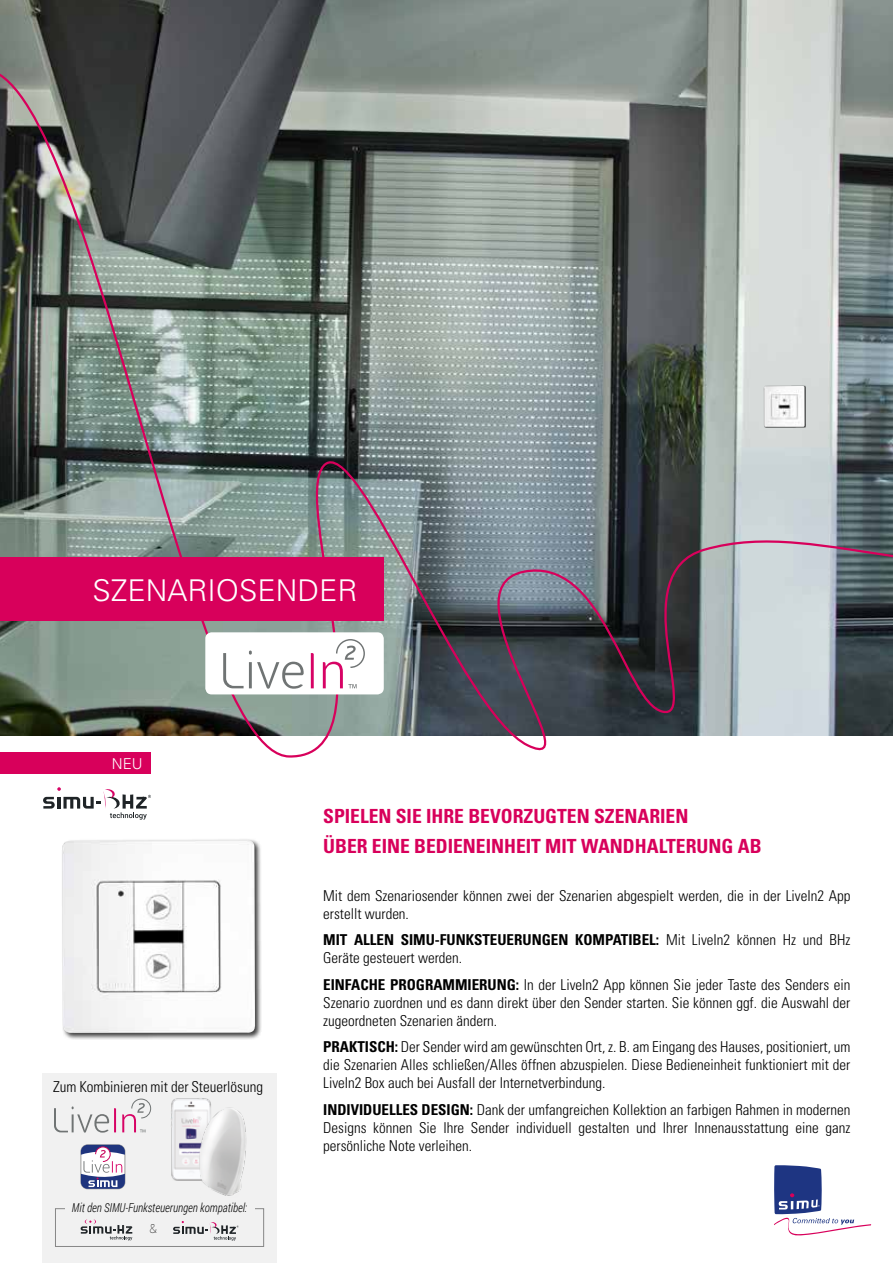
<style>
.page{position:relative;width:893px;height:1263px;background:#fff}
.page>*{position:absolute;margin:0;border:0;box-sizing:border-box;transform-origin:0 0}
.t1{font:300 30px "Univers";color:#fff}
.t2{font:700 condensed 19.5px/30px "Univers";color:#d8005b}
.t3{font:300 condensed 15px/18px "Univers";color:#000;text-align:justify}
.t4{font:300 15px "Univers";color:#fff}
.t5{font:italic 300 12.3px "Roboto Condensed";color:#000;scale:.9 1}
.t6{font:100 12.3px "Roboto";color:#000}
.s1{font-weight:700}
</style>
<div class="page">
<img style="left:0;top:0;width:893px;height:53px">
<img style="left:0;top:53px;width:893px;height:705px">
<div style="left:0;top:557px;width:384px;height:64px;background:#d8005b"></div>
<svg style="left:774px;top:1165px;width:97px;height:71px"></svg>
<div style="left:205px;top:632px;width:179px;height:62px;background:#fff;border-radius:6px"></div>
<svg style="left:223px;top:650px;width:81px;height:39px"></svg>
<svg style="left:311px;top:653px;width:3px;height:35px"></svg>
<svg style="left:323px;top:639px;width:42px;height:49px"></svg>
<div style="left:61px;top:838px;width:201px;height:202px;background:#000;opacity:.75"></div>
<img style="left:63px;top:840px;width:192px;height:194px">
<svg style="left:43px;top:787px;width:108px;height:33px"></svg>
<div style="left:0;top:753px;width:151px;height:21px;background:#d8005b"></div>
<div style="left:763px;top:386px;width:43px;height:42px;background:#000;opacity:.75"></div>
<img style="left:764px;top:386px;width:41px;height:41px">
<div style="left:43px;top:1074px;width:234px;height:189px;background:#f1f1f1"></div>
<svg style="left:54px;top:1106px;width:62px;height:26px"></svg>
<svg style="left:122px;top:1098px;width:30px;height:34px"></svg>
<img style="left:171px;top:1098px;width:14px;height:83px">
<div style="left:81px;top:1144px;width:44px;height:45px;border:1px solid #9d9d9c;border-radius:7px"></div>
<svg style="left:81px;top:1145px;width:44px;height:44px"></svg>
<img style="left:185px;top:1098px;width:61px;height:98px">
<div style="left:55px;top:1208px;width:209px;height:39px;border:1px solid #878787"></div>
<div style="left:65px;top:1199px;width:189px;height:17px;background:#f1f1f1"></div>
<svg style="left:81px;top:1219px;width:52px;height:21px"></svg>
<svg style="left:173px;top:1221px;width:65px;height:19px"></svg>
<h1 class="t1" style="left:93px;top:572px;width:267px">SZENARIOSENDER</h1>
<p class="t4" style="left:112px;top:755px;width:32px">NEU</p>
<p class="t3" style="left:53px;top:1077px;width:211px">Zum Kombinieren mit der Steuerlösung</p>
<p class="t5" style="left:72px;top:1199px;width:196px">Mit den SIMU-Funksteuerungen kompatibel:</p>
<p class="t6" style="left:150px;top:1220px;width:9px">&amp;</p>
<h2 class="t2" style="left:323px;top:800px;width:440px">SPIELEN SIE IHRE BEVORZUGTEN SZENARIEN<br>ÜBER EINE BEDIENEINHEIT MIT WANDHALTERUNG AB</h2>
<p class="t3" style="left:323px;top:886px;width:529px">Mit dem Szenariosender können zwei der Szenarien abgespielt werden, die in der LiveIn2 App erstellt wurden.</p>
<p class="t3" style="left:323px;top:931px;width:529px"><span class="s1">MIT ALLEN SIMU-FUNKSTEUERUNGEN KOMPATIBEL:</span> Mit LiveIn2 können Hz und BHz<br>Geräte gesteuert werden.</p>
<p class="t3" style="left:323px;top:975px;width:529px"><span class="s1">EINFACHE PROGRAMMIERUNG:</span> In der LiveIn2 App können Sie jeder Taste des Senders ein Szenario zuordnen und es dann direkt über den Sender starten. Sie können ggf. die Auswahl der zugeordneten Szenarien ändern.</p>
<p class="t3" style="left:323px;top:1038px;width:529px"><span class="s1">PRAKTISCH:</span> Der Sender wird am gewünschten Ort, z. B. am Eingang des Hauses, positioniert, um die Szenarien Alles schließen/Alles öffnen abzuspielen. Diese Bedieneinheit funktioniert mit der LiveIn2 Box auch bei Ausfall der Internetverbindung.</p>
<p class="t3" style="left:323px;top:1100px;width:529px"><span class="s1">INDIVIDUELLES DESIGN:</span> Dank der umfangreichen Kollektion an farbigen Rahmen in modernen Designs können Sie Ihre Sender individuell gestalten und Ihrer Innenausstattung eine ganz persönliche Note verleihen.</p>
</div>
